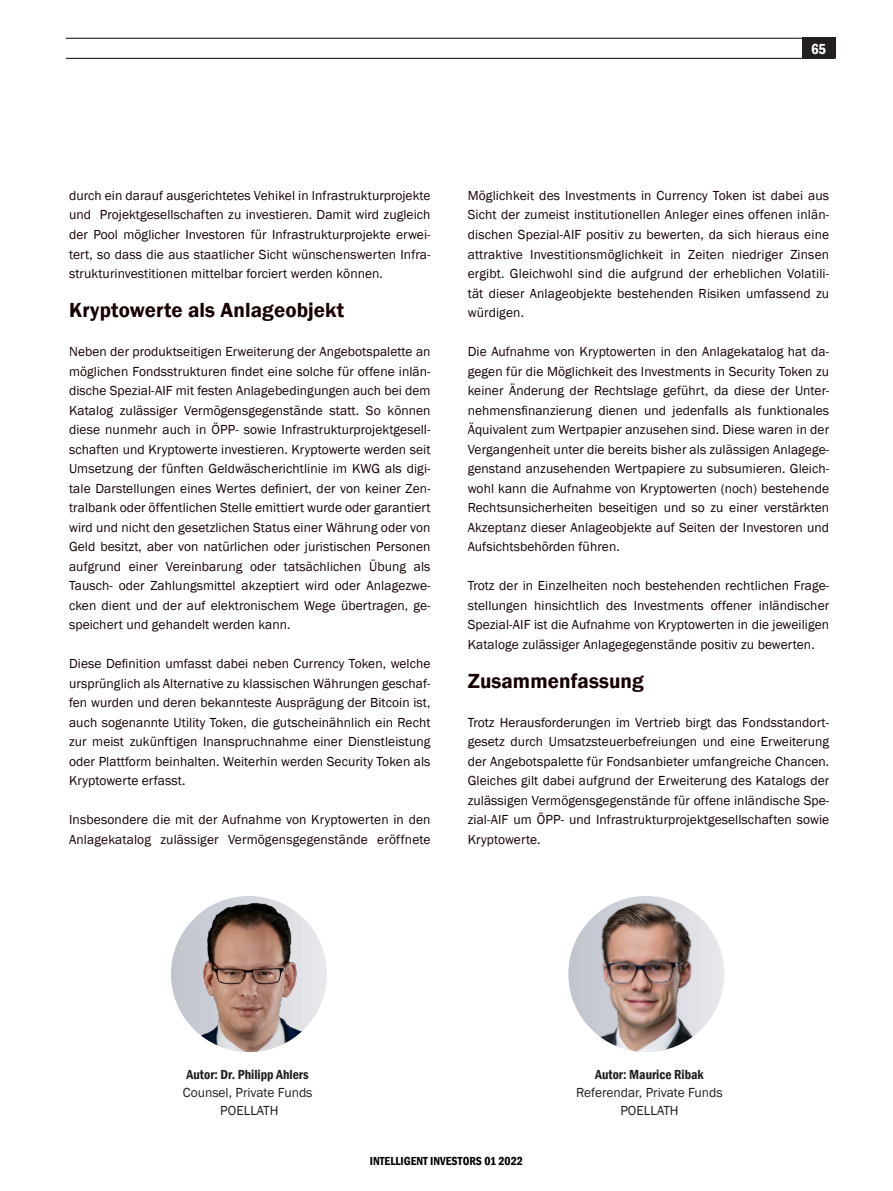
<style>
.page{position:relative;width:893px;height:1191px;background:#fff}
.page>*{position:absolute;margin:0;border:0;box-sizing:border-box;transform-origin:0 0}
.Fließtext_-_Standard{font:600 21px "Franklin Gothic";letter-spacing:.005em;color:#170000}
.t1{font:600 condensed 15px "Franklin Gothic";color:#fff}
.Fließtext_-_Standard-2{font:13.5px/19.5px "Franklin Gothic";letter-spacing:.005em;color:#170000;text-align:justify}
.t2{font:13.5px "Franklin Gothic";color:#231f20}
.t3{font:600 condensed 13.5px "Franklin Gothic";color:#231f20}
.t4{font:600 condensed 12px "Franklin Gothic";color:#000001}
</style>
<div class="page">
<img style="left:171px;top:896px;width:156px;height:156px;border-radius:78px">
<img style="left:568px;top:896px;width:156px;height:156px;border-radius:78px">
<hr style="left:66px;top:38px;width:770px;height:1px;background:#231f20">
<hr style="left:66px;top:58px;width:770px;height:1px;background:#231f20">
<div style="left:802px;top:38px;width:34px;height:20px;background:#231f20"></div>
<p class="t1" style="left:811px;top:39px;width:17px">65</p>
<p class="Fließtext_-_Standard-2" style="left:69px;top:186px;width:363px">durch ein darauf ausgerichtetes Vehikel in Infrastrukturprojekte und Projektgesellschaften zu investieren. Damit wird zugleich der Pool möglicher Investoren für Infrastrukturprojekte erwei&shy;tert, so dass die aus staatlicher Sicht wünschenswerten Infra&shy;strukturinvestitionen mittelbar forciert werden können.</p>
<p class="Fließtext_-_Standard" style="left:69px;top:297px;width:277px">Kryptowerte als Anlageobjekt</p>
<p class="Fließtext_-_Standard-2" style="left:69px;top:342px;width:363px">Neben der produktseitigen Erweiterung der Angebotspalette an möglichen Fondsstrukturen findet eine solche für offene inlän&shy;dische Spezial-AIF mit festen Anlagebedingungen auch bei dem Katalog zulässiger Vermögensgegenstände statt. So können diese nunmehr auch in ÖPP- sowie Infrastrukturprojektgesell&shy;schaften und Kryptowerte investieren. Kryptowerte werden seit Umsetzung der fünften Geldwäscherichtlinie im KWG als digi&shy;tale Darstellungen eines Wertes definiert, der von keiner Zen&shy;tralbank oder öffentlichen Stelle emittiert wurde oder garantiert wird und nicht den gesetzlichen Status einer Währung oder von Geld besitzt, aber von natürlichen oder juristischen Personen aufgrund einer Vereinbarung oder tatsächlichen Übung als Tausch- oder Zahlungsmittel akzeptiert wird oder Anlagezwe&shy;cken dient und der auf elektronischem Wege übertragen, ge&shy;speichert und gehandelt werden kann.</p>
<p class="Fließtext_-_Standard-2" style="left:69px;top:654px;width:363px">Diese Definition umfasst dabei neben Currency Token, welche ursprünglich als Alternative zu klassischen Währungen geschaf&shy;fen wurden und deren bekannteste Ausprägung der Bitcoin ist, auch sogenannte Utility Token, die gutscheinähnlich ein Recht zur meist zukünftigen Inanspruchnahme einer Dienstleistung oder Plattform beinhalten. Weiterhin werden Security Token als Kryptowerte erfasst.</p>
<p class="Fließtext_-_Standard-2" style="left:69px;top:810px;width:363px">Insbesondere die mit der Aufnahme von Kryptowerten in den<br>Anlagekatalog zulässiger Vermögensgegenstände eröffnete</p>
<p class="Fließtext_-_Standard-2" style="left:468px;top:186px;width:363px">Möglichkeit des Investments in Currency Token ist dabei aus Sicht der zumeist institutionellen Anleger eines offenen inlän&shy;dischen Spezial-AIF positiv zu bewerten, da sich hieraus eine attraktive Investitionsmöglichkeit in Zeiten niedriger Zinsen ergibt. Gleichwohl sind die aufgrund der erheblichen Volatili&shy;tät dieser Anlageobjekte bestehenden Risiken umfassend zu würdigen.</p>
<p class="Fließtext_-_Standard-2" style="left:468px;top:342px;width:363px">Die Aufnahme von Kryptowerten in den Anlagekatalog hat da&shy;gegen für die Möglichkeit des Investments in Security Token zu keiner Änderung der Rechtslage geführt, da diese der Unter&shy;nehmensfinanzierung dienen und jedenfalls als funktionales Äquivalent zum Wertpapier anzusehen sind. Diese waren in der Vergangenheit unter die bereits bisher als zulässigen Anlagege&shy;genstand anzusehenden Wertpapiere zu subsumieren. Gleich&shy;wohl kann die Aufnahme von Kryptowerten (noch) bestehende Rechtsunsicherheiten beseitigen und so zu einer verstärkten Akzeptanz dieser Anlageobjekte auf Seiten der Investoren und Aufsichtsbehörden führen.</p>
<p class="Fließtext_-_Standard-2" style="left:468px;top:576px;width:363px">Trotz der in Einzelheiten noch bestehenden rechtlichen Frage&shy;stellungen hinsichtlich des Investments offener inländischer Spezial-AIF ist die Aufnahme von Kryptowerten in die jeweiligen Kataloge zulässiger Anlagegegenstände positiv zu bewerten.</p>
<p class="Fließtext_-_Standard" style="left:468px;top:667px;width:178px">Zusammenfassung</p>
<p class="Fließtext_-_Standard-2" style="left:468px;top:712px;width:363px">Trotz Herausforderungen im Vertrieb birgt das Fondsstandort&shy;gesetz durch Umsatzsteuerbefreiungen und eine Erweiterung der Angebotspalette für Fondsanbieter umfangreiche Chancen.<br>Gleiches gilt dabei aufgrund der Erweiterung des Katalogs der zulässigen Vermögensgegenstände für offene inländische Spe&shy;zial-AIF um ÖPP- und Infrastrukturprojektgesellschaften sowie Kryptowerte.</p>
<p class="t3" style="left:187px;top:1065px;width:124px">Autor: Dr. Philipp Ahlers</p>
<p class="t2" style="left:183px;top:1084px;width:131px">Counsel, Private Funds</p>
<p class="t2" style="left:220px;top:1102px;width:60px">POELLATH</p>
<p class="t3" style="left:595px;top:1065px;width:110px">Autor: Maurice Ribak</p>
<p class="t2" style="left:576px;top:1084px;width:148px">Referendar, Private Funds</p>
<p class="t2" style="left:620px;top:1102px;width:60px">POELLATH</p>
<p class="t4" style="left:370px;top:1152px;width:155px">INTELLIGENT INVESTORS 01 2022</p>
</div>
